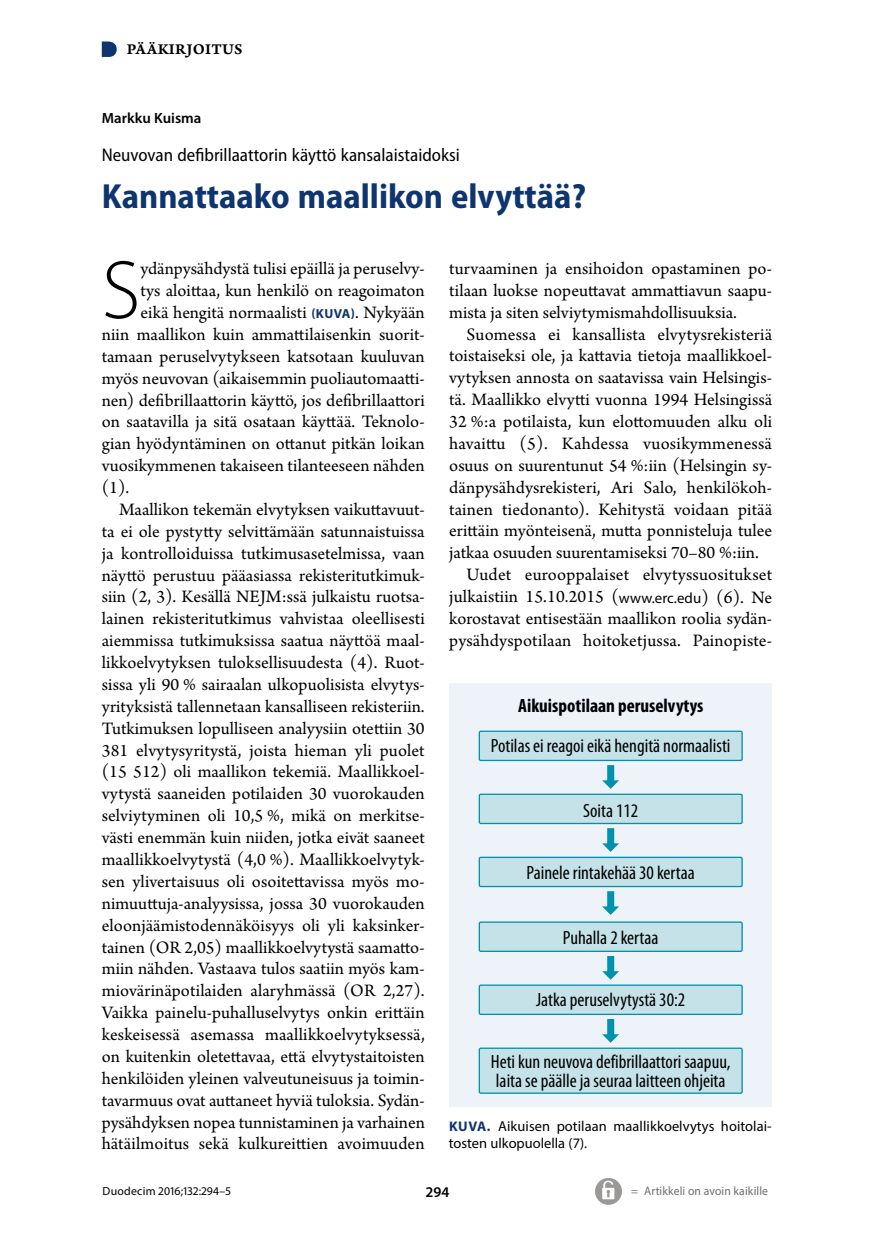
<style>
.page{position:relative;width:874px;height:1241px;background:#fff}
.page>*{position:absolute;margin:0;border:0;box-sizing:border-box;transform-origin:0 0}
.t1{font:300 83.3px "Myriad Pro";color:#000}
.t2{font:700 semi-condensed 35px "Myriad Pro";color:#0f356f}
.t3{font:condensed 19.25px/19.2px "Myriad Pro";color:#000}
.t4{font:700 condensed 19.25px "Myriad Pro";color:#000}
.t5{font:18.38px/21.9px "Arno Pro";color:#000;text-align:justify}
.t6{font:semi-condensed 18.38px "Myriad Pro";color:#000}
.t7{font:15.75px "Arno Pro Smbd Caption";letter-spacing:.015em;color:#000}
.t8{font:600 14.88px "Myriad Pro";color:#000}
.t9{font:14.35px/17.5px "Myriad Pro";letter-spacing:.005em;color:#000}
.t10{font:12.25px "Myriad Pro";letter-spacing:.01em;color:#716f6d;scale:.95 1}
.t11{font:11.9px "Myriad Pro";letter-spacing:.02em;color:#000}
.s1{font-family:"Myriad Pro";font-weight:700;font-size:13.12px;color:#0f356f}
.s2{font-family:"Myriad Pro";font-size:14.88px}
.s3{font-weight:700;font-size:14px;color:#0f356f}
</style>
<div class="page">
<div style="left:449px;top:683px;width:322px;height:423px;background:#eef3fa"></div>
<div style="left:479px;top:731px;width:262px;height:29px;background:#c5e2e9"></div>
<div style="left:478px;top:730px;width:264px;height:31px;border:1px solid #0092ac"></div>
<div style="left:479px;top:794px;width:262px;height:29px;background:#c5e2e9"></div>
<div style="left:478px;top:793px;width:264px;height:31px;border:1px solid #0092ac"></div>
<div style="left:479px;top:857px;width:262px;height:29px;background:#c5e2e9"></div>
<div style="left:478px;top:856px;width:264px;height:31px;border:1px solid #0092ac"></div>
<div style="left:479px;top:922px;width:262px;height:29px;background:#c5e2e9"></div>
<div style="left:478px;top:921px;width:264px;height:30px;border:1px solid #0092ac"></div>
<div style="left:479px;top:985px;width:262px;height:29px;background:#c5e2e9"></div>
<div style="left:478px;top:984px;width:264px;height:30px;border:1px solid #0092ac"></div>
<div style="left:479px;top:1048px;width:262px;height:44px;background:#c5e2e9"></div>
<div style="left:478px;top:1047px;width:264px;height:46px;border:1px solid #0092ac"></div>
<div style="left:607px;top:765px;width:7px;height:16px;background:#0092ac"></div>
<svg style="left:602px;top:780px;width:17px;height:8px"></svg>
<div style="left:607px;top:828px;width:7px;height:16px;background:#0092ac"></div>
<svg style="left:602px;top:843px;width:17px;height:8px"></svg>
<div style="left:607px;top:891px;width:7px;height:16px;background:#0092ac"></div>
<svg style="left:602px;top:906px;width:17px;height:8px"></svg>
<div style="left:607px;top:955px;width:7px;height:17px;background:#0092ac"></div>
<svg style="left:602px;top:971px;width:17px;height:8px"></svg>
<div style="left:607px;top:1018px;width:7px;height:17px;background:#0092ac"></div>
<svg style="left:602px;top:1034px;width:17px;height:8px"></svg>
<svg style="left:102px;top:41px;width:15px;height:16px"></svg>
<svg style="left:594px;top:1177px;width:27px;height:27px"></svg>
<svg style="left:602px;top:1180px;width:12px;height:18px"></svg>
<p class="t7" style="left:127px;top:40px;width:117px">PÄÄKIRJOITUS</p>
<p class="t8" style="left:102px;top:108px;width:101px">Markku Kuisma</p>
<p class="t6" style="left:102px;top:144px;width:359px">Neuvovan defibrillaattorin käyttö kansalaistaidoksi</p>
<h2 class="t2" style="left:102px;top:174px;width:485px">Kannattaako maallikon elvyttää?</h2>
<h1 class="t1" style="left:102px;top:240px;width:40px">S</h1>
<p class="t5" style="left:140px;top:259px;width:285px">ydänpysähdystä tulisi epäillä ja peruselvy-</p>
<p class="t5" style="left:140px;top:280px;width:285px">tys aloittaa, kun henkilö on reagoimaton</p>
<p class="t5" style="left:140px;top:302px;width:285px">eikä hengitä normaalisti <span class="s1">(KUVA)</span>. Nykyään</p>
<p class="t5" style="left:102px;top:324px;width:324px">niin maallikon kuin ammattilaisenkin suorit-</p>
<p class="t5" style="left:102px;top:346px;width:324px">tamaan peruselvytykseen katsotaan kuuluvan</p>
<p class="t5" style="left:102px;top:368px;width:324px">myös neuvovan (aikaisemmin puoliautomaatti-</p>
<p class="t5" style="left:102px;top:390px;width:324px">nen) defibrillaattorin käyttö, jos defibrillaattori</p>
<p class="t5" style="left:102px;top:412px;width:324px">on saatavilla ja sitä osataan käyttää. Teknolo-</p>
<p class="t5" style="left:102px;top:433px;width:324px">gian hyödyntäminen on ottanut pitkän loikan</p>
<p class="t5" style="left:102px;top:455px;width:324px">vuosikymmenen takaiseen tilanteeseen nähden</p>
<p class="t5" style="left:102px;top:477px;width:29px">(1).</p>
<p class="t5" style="left:119px;top:499px;width:307px">Maallikon tekemän elvytyksen vaikuttavuut-</p>
<p class="t5" style="left:102px;top:521px;width:324px">ta ei ole pystytty selvittämään satunnaistuissa</p>
<p class="t5" style="left:102px;top:543px;width:324px">ja kontrolloiduissa tutkimusasetelmissa, vaan</p>
<p class="t5" style="left:102px;top:565px;width:324px">näyttö perustuu pääasiassa rekisteritutkimuk-</p>
<p class="t5" style="left:102px;top:587px;width:324px">siin (2, 3). Kesällä NEJM:ssä julkaistu ruotsa-</p>
<p class="t5" style="left:102px;top:608px;width:324px">lainen rekisteritutkimus vahvistaa oleellisesti</p>
<p class="t5" style="left:102px;top:630px;width:324px">aiemmissa tutkimuksissa saatua näyttöä maal-</p>
<p class="t5" style="left:102px;top:652px;width:324px">likkoelvytyksen tuloksellisuudesta (4). Ruot-</p>
<p class="t5" style="left:102px;top:674px;width:324px">sissa yli 90 % sairaalan ulkopuolisista elvytys-</p>
<p class="t5" style="left:102px;top:696px;width:324px">yrityksistä tallennetaan kansalliseen rekisteriin.</p>
<p class="t5" style="left:102px;top:718px;width:324px">Tutkimuksen lopulliseen analyysiin otettiin 30</p>
<p class="t5" style="left:102px;top:740px;width:324px">381 elvytysyritystä, joista hieman yli puolet</p>
<p class="t5" style="left:102px;top:761px;width:324px">(15 512) oli maallikon tekemiä. Maallikkoel-</p>
<p class="t5" style="left:102px;top:783px;width:324px">vytystä saaneiden potilaiden 30 vuorokauden</p>
<p class="t5" style="left:102px;top:805px;width:324px">selviytyminen oli 10,5 %, mikä on merkitse-</p>
<p class="t5" style="left:102px;top:827px;width:324px">västi enemmän kuin niiden, jotka eivät saaneet</p>
<p class="t5" style="left:102px;top:849px;width:324px">maallikkoelvytystä (4,0 %). Maallikkoelvytyk-</p>
<p class="t5" style="left:102px;top:871px;width:324px">sen ylivertaisuus oli osoitettavissa myös mo-</p>
<p class="t5" style="left:102px;top:893px;width:324px">nimuuttuja-analyysissa, jossa 30 vuorokauden</p>
<p class="t5" style="left:102px;top:915px;width:324px">eloonjäämistodennäköisyys oli yli kaksinker-</p>
<p class="t5" style="left:102px;top:936px;width:324px">tainen (OR 2,05) maallikkoelvytystä saamatto-</p>
<p class="t5" style="left:102px;top:958px;width:324px">miin nähden. Vastaava tulos saatiin myös kam-</p>
<p class="t5" style="left:102px;top:980px;width:324px">miovärinäpotilaiden alaryhmässä (OR 2,27).</p>
<p class="t5" style="left:102px;top:1002px;width:324px">Vaikka painelu-puhalluselvytys onkin erittäin</p>
<p class="t5" style="left:102px;top:1024px;width:324px">keskeisessä asemassa maallikkoelvytyksessä,</p>
<p class="t5" style="left:102px;top:1046px;width:324px">on kuitenkin oletettavaa, että elvytystaitoisten</p>
<p class="t5" style="left:102px;top:1068px;width:324px">henkilöiden yleinen valveutuneisuus ja toimin-</p>
<p class="t5" style="left:102px;top:1089px;width:324px">tavarmuus ovat auttaneet hyviä tuloksia. Sydän-</p>
<p class="t5" style="left:102px;top:1111px;width:324px">pysähdyksen nopea tunnistaminen ja varhainen</p>
<p class="t5" style="left:102px;top:1133px;width:324px">hätäilmoitus sekä kulkureittien avoimuuden</p>
<p class="t5" style="left:449px;top:258px;width:324px">turvaaminen ja ensihoidon opastaminen po&shy;tilaan luokse nopeuttavat ammattiavun saapu&shy;mista ja siten selviytymismahdollisuuksia.</p>
<p class="t5" style="left:466px;top:324px;width:307px">Suomessa ei kansallista elvytysrekisteriä</p>
<p class="t5" style="left:449px;top:346px;width:324px">toistaiseksi ole, ja kattavia tietoja maallikkoel-</p>
<p class="t5" style="left:449px;top:368px;width:324px">vytyksen annosta on saatavissa vain Helsingis-</p>
<p class="t5" style="left:449px;top:389px;width:324px">tä. Maallikko elvytti vuonna 1994 Helsingissä</p>
<p class="t5" style="left:449px;top:411px;width:324px">32 %:a potilaista, kun elottomuuden alku oli</p>
<p class="t5" style="left:449px;top:433px;width:324px">havaittu (5). Kahdessa vuosikymmenessä</p>
<p class="t5" style="left:449px;top:455px;width:324px">osuus on suurentunut 54 %:iin (Helsingin sy-</p>
<p class="t5" style="left:449px;top:477px;width:324px">dänpysähdysrekisteri, Ari Salo, henkilökoh-</p>
<p class="t5" style="left:449px;top:499px;width:324px">tainen tiedonanto). Kehitystä voidaan pitää</p>
<p class="t5" style="left:449px;top:521px;width:324px">erittäin myönteisenä, mutta ponnisteluja tulee</p>
<p class="t5" style="left:449px;top:542px;width:311px">jatkaa osuuden suurentamiseksi 70–80 %:iin.</p>
<p class="t5" style="left:466px;top:564px;width:307px">Uudet eurooppalaiset elvytyssuositukset</p>
<p class="t5" style="left:449px;top:586px;width:324px">julkaistiin 15.10.2015 (<span class="s2">www.erc.edu</span>) (6). Ne</p>
<p class="t5" style="left:449px;top:609px;width:324px">korostavat entisestään maallikon roolia sydän-</p>
<p class="t5" style="left:449px;top:630px;width:323px">pysähdyspotilaan hoitoketjussa. Painopiste-</p>
<p class="t4" style="left:518px;top:693px;width:186px">Aikuispotilaan peruselvytys</p>
<p class="t3" style="left:490px;top:736px;width:241px">Potilas ei reagoi eikä hengitä normaalisti</p>
<p class="t3" style="left:582px;top:800px;width:57px">Soita 112</p>
<p class="t3" style="left:526px;top:862px;width:169px">Painele rintakehää 30 kertaa</p>
<p class="t3" style="left:562px;top:927px;width:97px">Puhalla 2 kertaa</p>
<p class="t3" style="left:536px;top:990px;width:151px">Jatka peruselvytystä 30:2</p>
<p class="t3" style="left:490px;top:1051px;width:241px">Heti kun neuvova defibrillaattori saapuu, laita se päälle ja seuraa laitteen ohjeita</p>
<p class="t9" style="left:448px;top:1116px;width:324px"><span class="s3">KUVA.</span> Aikuisen potilaan maallikkoelvytys hoitolai&shy;tosten ulkopuolella (7).</p>
<p class="t11" style="left:102px;top:1183px;width:130px">Duodecim 2016;132:294–5</p>
<p class="t10" style="left:631px;top:1183px;width:145px">= Artikkeli on avoin kaikille</p>
<p class="t8" style="left:425px;top:1182px;width:25px">294</p>
</div>
